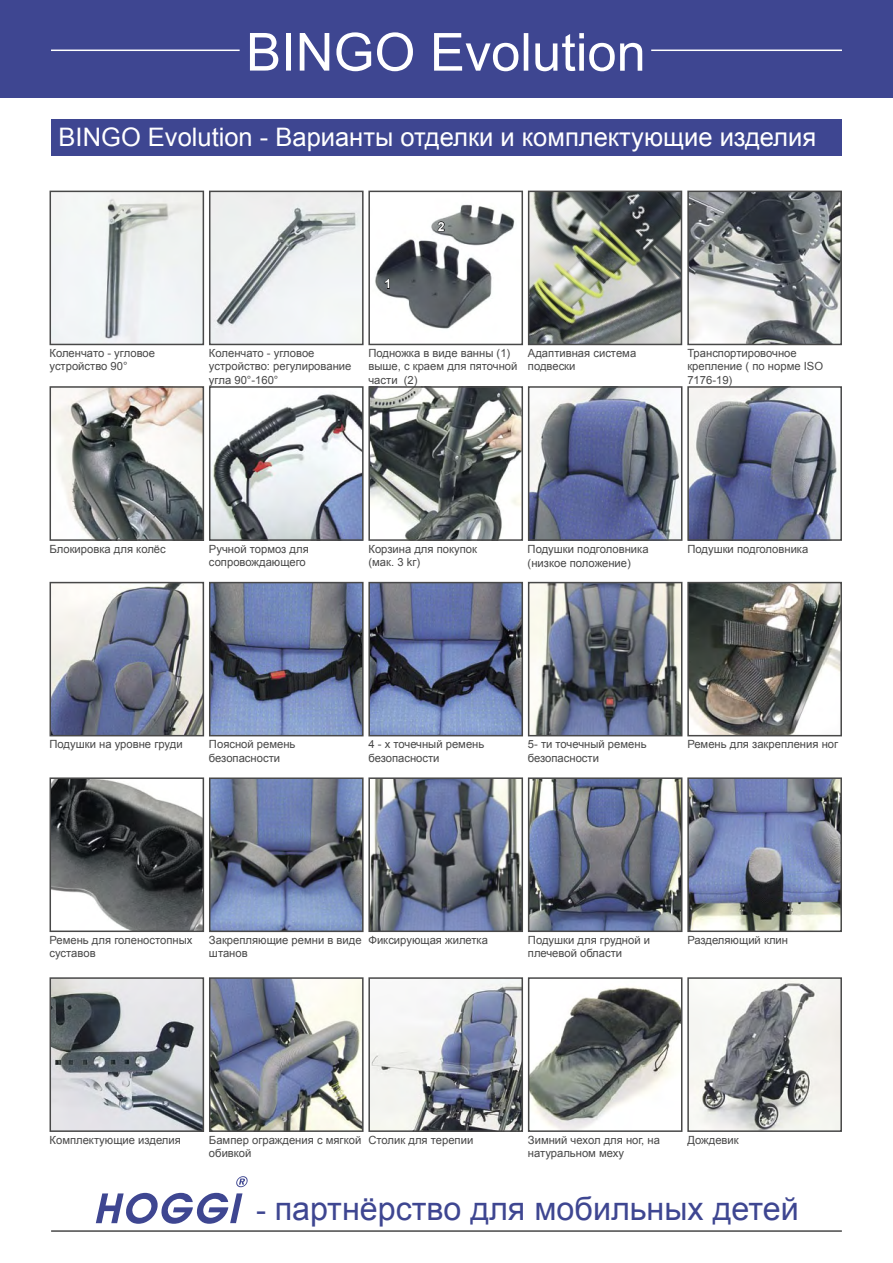
<style>
.page{position:relative;width:893px;height:1263px;background:#fff}
.page>*{position:absolute;margin:0;border:0;box-sizing:border-box;transform-origin:0 0}
.t1{font:52.5px "Arial";color:#fff}
.t2{font:32.25px "Arial";color:#3e4691}
.t3{font:25.5px "Arial";color:#fff}
.t4{font:700 12.45px "Arial";color:#fff}
.t5{font:11.25px/13.5px "Arial";color:#484848}
.s1{font-family:"Times New Roman"}
</style>
<div class="page">
<div style="left:0;top:0;width:893px;height:98px;background:#3e4691"></div>
<img style="left:53px;top:389px;width:148px;height:149px">
<div style="left:50px;top:386px;width:154px;height:155px;border:2px solid #484848"></div>
<img style="left:212px;top:394px;width:149px;height:144px">
<div style="left:209px;top:386px;width:155px;height:155px;border:2px solid #484848"></div>
<img style="left:371px;top:389px;width:149px;height:149px">
<div style="left:368px;top:386px;width:155px;height:155px;border:2px solid #484848"></div>
<img style="left:690px;top:389px;width:149px;height:149px">
<div style="left:687px;top:386px;width:155px;height:155px;border:2px solid #484848"></div>
<img style="left:531px;top:389px;width:148px;height:149px">
<div style="left:528px;top:386px;width:154px;height:155px;border:2px solid #484848"></div>
<img style="left:53px;top:585px;width:148px;height:148px">
<div style="left:50px;top:582px;width:154px;height:154px;border:2px solid #484848"></div>
<img style="left:212px;top:585px;width:149px;height:148px">
<div style="left:209px;top:582px;width:155px;height:154px;border:2px solid #484848"></div>
<img style="left:371px;top:585px;width:149px;height:148px">
<div style="left:368px;top:582px;width:155px;height:154px;border:2px solid #484848"></div>
<img style="left:531px;top:585px;width:148px;height:148px">
<div style="left:528px;top:582px;width:154px;height:154px;border:2px solid #484848"></div>
<img style="left:690px;top:585px;width:149px;height:148px">
<div style="left:687px;top:582px;width:155px;height:154px;border:2px solid #484848"></div>
<img style="left:53px;top:780px;width:148px;height:149px">
<div style="left:50px;top:777px;width:154px;height:155px;border:2px solid #484848"></div>
<img style="left:212px;top:780px;width:149px;height:149px">
<div style="left:209px;top:777px;width:155px;height:155px;border:2px solid #484848"></div>
<img style="left:371px;top:780px;width:149px;height:149px">
<div style="left:368px;top:777px;width:155px;height:155px;border:2px solid #484848"></div>
<img style="left:531px;top:780px;width:148px;height:149px">
<div style="left:528px;top:777px;width:154px;height:155px;border:2px solid #484848"></div>
<img style="left:690px;top:780px;width:149px;height:149px">
<div style="left:687px;top:777px;width:155px;height:155px;border:2px solid #484848"></div>
<img style="left:53px;top:980px;width:148px;height:149px">
<div style="left:50px;top:977px;width:154px;height:155px;border:2px solid #484848"></div>
<img style="left:212px;top:980px;width:149px;height:149px">
<div style="left:209px;top:977px;width:155px;height:155px;border:2px solid #484848"></div>
<img style="left:371px;top:980px;width:149px;height:149px">
<div style="left:368px;top:977px;width:155px;height:155px;border:2px solid #484848"></div>
<img style="left:531px;top:986px;width:148px;height:143px">
<div style="left:528px;top:977px;width:154px;height:155px;border:2px solid #484848"></div>
<img style="left:690px;top:980px;width:149px;height:149px">
<div style="left:687px;top:977px;width:155px;height:155px;border:2px solid #484848"></div>
<hr style="left:651px;top:50px;width:191px;height:1px;background:#fff">
<hr style="left:51px;top:50px;width:189px;height:1px;background:#fff">
<img style="left:53px;top:194px;width:148px;height:148px">
<div style="left:50px;top:191px;width:154px;height:154px;border:2px solid #484848"></div>
<img style="left:212px;top:194px;width:149px;height:148px">
<div style="left:209px;top:191px;width:155px;height:154px;border:2px solid #484848"></div>
<img style="left:375px;top:204px;width:140px;height:125px">
<div style="left:368px;top:191px;width:155px;height:154px;border:2px solid #484848"></div>
<img style="left:690px;top:194px;width:149px;height:148px">
<div style="left:687px;top:191px;width:155px;height:154px;border:2px solid #484848"></div>
<img style="left:531px;top:194px;width:148px;height:148px">
<div style="left:528px;top:191px;width:154px;height:154px;border:2px solid #484848"></div>
<div style="left:51px;top:119px;width:791px;height:36px;background:#3e4691"></div>
<hr style="left:51px;top:1230px;width:791px;height:2px;background:#484848">
<svg style="left:96px;top:1193px;width:146px;height:31px"></svg>
<svg style="left:236px;top:1176px;width:12px;height:11px"></svg>
<svg style="left:385px;top:279px;width:5px;height:10px"></svg>
<svg style="left:437px;top:221px;width:8px;height:11px"></svg>
<p class="t1" style="left:246px;top:18px;width:401px">BINGO Evolution</p>
<p class="t3" style="left:59px;top:121px;width:759px">BINGO Evolution - Варианты отделки и комплектующие изделия</p>
<p class="t4" style="left:384px;top:276px;width:8px">1</p>
<p class="t4" style="left:438px;top:218px;width:8px">2</p>
<p class="t5" style="left:50px;top:346px;width:107px">Коленчато - угловое устройство 90°</p>
<p class="t5" style="left:209px;top:346px;width:144px">Коленчато - угловое устройство: регулирование угла 90°-160°</p>
<p class="t5" style="left:368px;top:346px;width:143px">Подножка в виде ванны (1)</p>
<p class="t5" style="left:368px;top:360px;width:151px">выше, с краем для пяточной части (2)</p>
<p class="t5" style="left:528px;top:346px;width:110px">Адаптивная система подвески</p>
<p class="t5" style="left:687px;top:346px;width:137px">Транспортировочное крепление ( по норме ISO<br>7176-19)</p>
<p class="t5" style="left:50px;top:542px;width:118px">Блокировка для колёс</p>
<p class="t5" style="left:209px;top:542px;width:101px">Ручной тормоз для сопровождающего</p>
<p class="t5" style="left:368px;top:542px;width:110px">Корзина для покупок</p>
<p class="t5" style="left:368px;top:555px;width:53px">(мак. 3 kг)</p>
<p class="t5" style="left:528px;top:542px;width:123px">Подушки подголовника</p>
<p class="t5" style="left:528px;top:557px;width:105px">(низкое положение)</p>
<p class="t5" style="left:687px;top:542px;width:123px">Подушки подголовника</p>
<p class="t5" style="left:50px;top:737px;width:135px">Подушки на уровне груди</p>
<p class="t5" style="left:209px;top:737px;width:88px">Поясной ремень</p>
<p class="t5" style="left:209px;top:751px;width:73px">безопасности</p>
<p class="t5" style="left:368px;top:737px;width:117px">4 - х точечный ремень безопасности</p>
<p class="t5" style="left:528px;top:737px;width:120px">5- ти точечный ремень безопасности</p>
<p class="t5" style="left:687px;top:737px;width:152px">Ремень для закрепления ног</p>
<p class="t5" style="left:50px;top:933px;width:144px">Ремень для голеностопных суставов</p>
<p class="t5" style="left:209px;top:933px;width:154px">Закрепляющие ремни в виде штанов</p>
<p class="t5" style="left:368px;top:933px;width:121px">Фиксирующая жилетка</p>
<p class="t5" style="left:528px;top:933px;width:124px">Подушки для грудной и плечевой области</p>
<p class="t5" style="left:687px;top:933px;width:102px">Разделяющий клин</p>
<p class="t5" style="left:50px;top:1133px;width:133px">Комплектующие изделия</p>
<p class="t5" style="left:209px;top:1133px;width:154px">Бампер ограждения с мягкой обивкой</p>
<p class="t5" style="left:528px;top:1133px;width:134px">Зимний чехол для ног, на натуральном меху</p>
<p class="t5" style="left:368px;top:1133px;width:106px">Столик для терепии</p>
<p class="t5" style="left:687px;top:1133px;width:53px">Дождевик</p>
<p class="t2" style="left:256px;top:1187px;width:544px"><span class="s1">-</span> партнёрство для мобильных детей</p>
</div>
